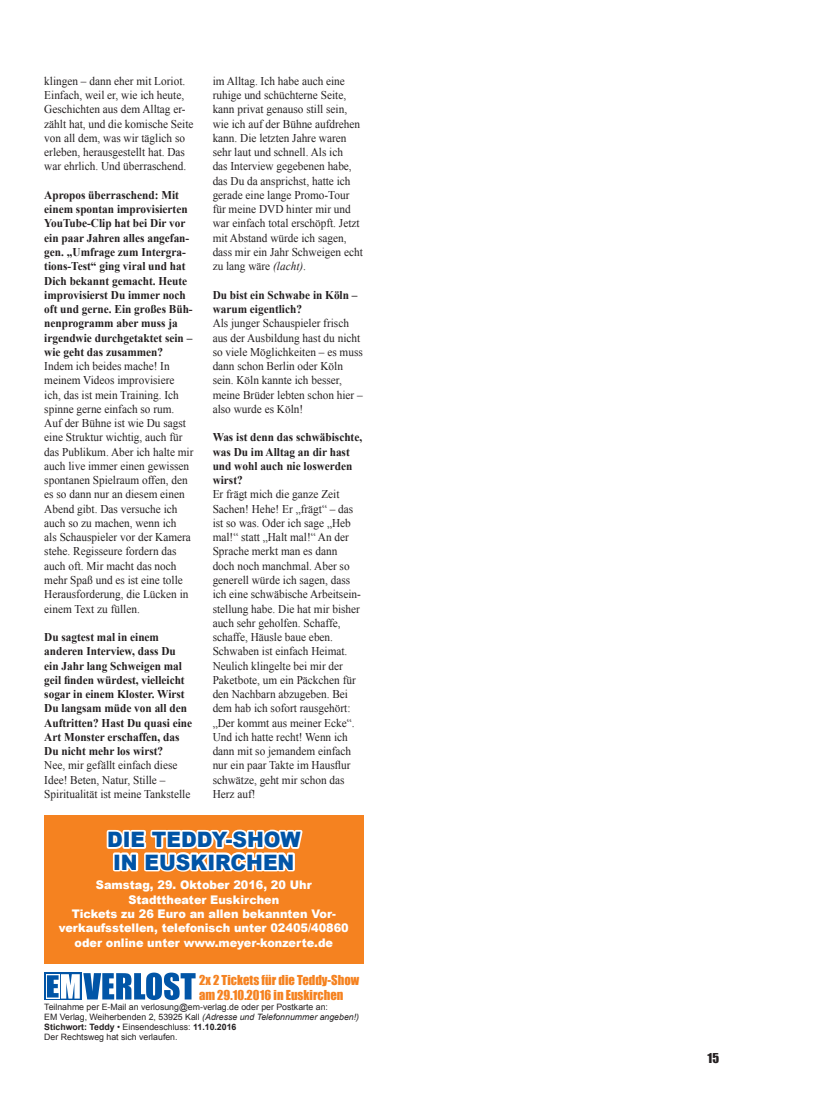
<style>
.page{position:relative;width:833px;height:1117px;background:#fff}
.page>*{position:absolute;margin:0;border:0;box-sizing:border-box;transform-origin:0 0}
.t1{font:900 21.25px/22.5px "Arial";color:#0154a6;scale:.95 1}
.t2{font:12.62px/15.1px "Impact";color:#f58220}
.t3{font:12.5px "Impact";color:#231f20}
.t4{font:11.88px/14.2px "Times New Roman";color:#231f20;scale:.95 1}
.t5{font:700 11.88px/14.2px "Times New Roman";color:#231f20;scale:.95 1}
.t6{font:900 11.88px/14.2px "Arial";color:#fff;text-align:center;scale:.95 1}
.t7{font:8.75px/10.1px "Arial";color:#231f20}
.s1{font-style:italic}
.s2{font-weight:700}
</style>
<div class="page">
<div style="left:44px;top:972px;width:37px;height:27px;background:#0154a6"></div>
<div style="left:46px;top:973px;width:14px;height:25px;background:#f6f9fb"></div>
<svg style="left:47px;top:972px;width:149px;height:27px"></svg>
<div style="left:44px;top:814px;width:319px;height:149px;background:#f58220"></div>
<svg style="left:106px;top:829px;width:197px;height:43px"></svg>
<p class="t4" style="left:44px;top:74px;width:158px">klingen – dann eher mit Loriot.<br>Einfach, weil er, wie ich heute,<br>Geschichten aus dem Alltag er&shy;zählt hat, und die komische Seite von all dem, was wir täglich so erleben, herausgestellt hat. Das war ehrlich. Und überraschend.</p>
<p class="t5" style="left:44px;top:187px;width:158px">Apropos überraschend: Mit einem spontan improvisierten<br>YouTube-Clip hat bei Dir vor ein paar Jahren alles angefan&shy;gen. „Umfrage zum Intergra&shy;tions-Test“ ging viral und hat<br>Dich bekannt gemacht. Heute improvisierst Du immer noch oft und gerne. Ein großes Büh&shy;nenprogramm aber muss ja irgendwie durchgetaktet sein – wie geht das zusammen?</p>
<p class="t4" style="left:44px;top:359px;width:159px">Indem ich beides mache! In meinem Videos improvisiere ich, das ist mein Training. Ich spinne gerne einfach so rum.<br>Auf der Bühne ist wie Du sagst eine Struktur wichtig, auch für das Publikum. Aber ich halte mir auch live immer einen gewissen spontanen Spielraum offen, den es so dann nur an diesem einen<br>Abend gibt. Das versuche ich auch so zu machen, wenn ich<br>als Schauspieler vor der Kamera stehe. Regisseure fordern das auch oft. Mir macht das noch mehr Spaß und es ist eine tolle<br>Herausforderung, die Lücken in einem Text zu füllen.</p>
<p class="t5" style="left:44px;top:629px;width:157px">Du sagtest mal in einem anderen Interview, dass Du ein Jahr lang Schweigen mal geil finden würdest, vielleicht sogar in einem Kloster. Wirst<br>Du langsam müde von all den<br>Auftritten? Hast Du quasi eine<br>Art Monster erschaffen, das<br>Du nicht mehr los wirst?</p>
<p class="t4" style="left:44px;top:758px;width:155px">Nee, mir gefällt einfach diese<br>Idee! Beten, Natur, Stille –<br>Spiritualität ist meine Tankstelle</p>
<p class="t4" style="left:213px;top:74px;width:159px">im Alltag. Ich habe auch eine ruhige und schüchterne Seite, kann privat genauso still sein, wie ich auf der Bühne aufdrehen kann. Die letzten Jahre waren sehr laut und schnell. Als ich<br>das Interview gegebenen habe, das Du da ansprichst, hatte ich gerade eine lange Promo-Tour für meine DVD hinter mir und war einfach total erschöpft. Jetzt mit Abstand würde ich sagen, dass mir ein Jahr Schweigen echt zu lang wäre <span class="s1">(lacht)</span>.</p>
<p class="t5" style="left:213px;top:287px;width:154px">Du bist ein Schwabe in Köln – warum eigentlich?</p>
<p class="t4" style="left:213px;top:316px;width:159px">Als junger Schauspieler frisch aus der Ausbildung hast du nicht so viele Möglichkeiten – es muss dann schon Berlin oder Köln sein. Köln kannte ich besser, meine Brüder lebten schon hier – also wurde es Köln!</p>
<p class="t5" style="left:213px;top:430px;width:159px">Was ist denn das schwäbischte, was Du im Alltag an dir hast und wohl auch nie loswerden wirst?</p>
<p class="t4" style="left:213px;top:487px;width:157px">Er frägt mich die ganze Zeit<br>Sachen! Hehe! Er „frägt“ – das ist so was. Oder ich sage „Heb mal!“ statt „Halt mal!“ An der<br>Sprache merkt man es dann doch noch manchmal. Aber so generell würde ich sagen, dass ich eine schwäbische Arbeitsein&shy;stellung habe. Die hat mir bisher auch sehr geholfen. Schaffe, schaffe, Häusle baue eben.<br>Schwaben ist einfach Heimat.<br>Neulich klingelte bei mir der<br>Paketbote, um ein Päckchen für den Nachbarn abzugeben. Bei dem hab ich sofort rausgehört: „Der kommt aus meiner Ecke“.<br>Und ich hatte recht! Wenn ich dann mit so jemandem einfach nur ein paar Takte im Hausflur schwätze, geht mir schon das<br>Herz auf!</p>
<h1 class="t1" style="left:107px;top:827px;width:205px">DIE TEDDY-SHOW<br>IN EUSKIRCHEN</h1>
<p class="t6" style="left:59px;top:877px;width:307px">Samstag, 29. Oktober 2016, 20 Uhr Stadttheater Euskirchen<br>Tickets zu 26 Euro an allen bekannten Vor&shy;verkaufsstellen, telefonisch unter 02405/40860 oder online unter www.meyer-konzerte.de</p>
<p class="t2" style="left:199px;top:971px;width:162px">2x 2 Tickets für die Teddy-Show am 29.10.2016 in Euskirchen</p>
<p class="t7" style="left:44px;top:1001px;width:316px">Teilnahme per E-Mail an verlosung@em-verlag.de oder per Postkarte an:<br>EM Verlag, Weiherbenden 2, 53925 Kall <span class="s1">(Adresse und Telefonnummer angeben!)<br></span><span class="s2">Stichwort: Teddy</span> • Einsendeschluss: <span class="s2">11.10.2016<br></span>Der Rechtsweg hat sich verlaufen.</p>
<p class="t3" style="left:707px;top:1047px;width:13px">15</p>
</div>
